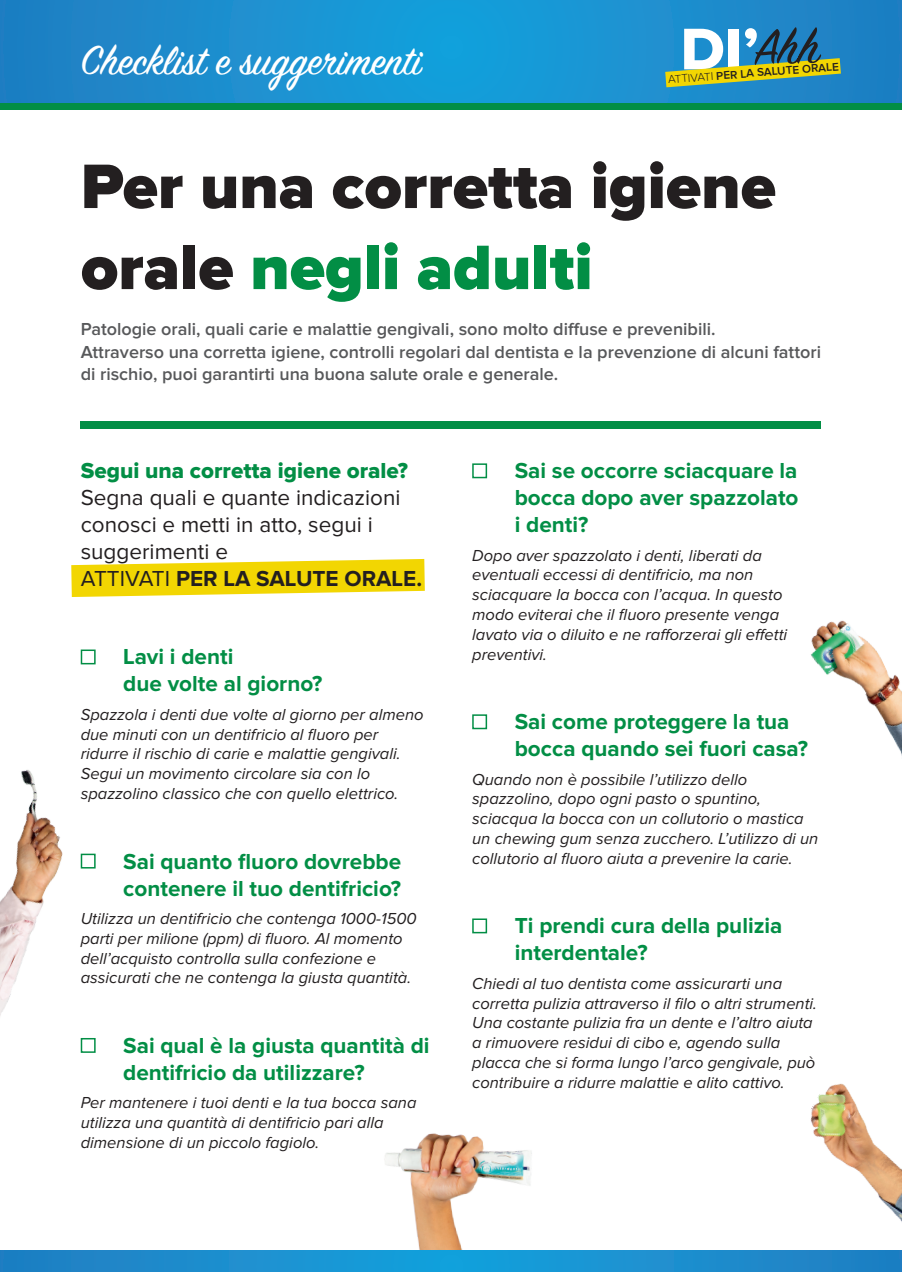
<style>
.page{position:relative;width:902px;height:1272px;background:#fff}
.page>*{position:absolute;margin:0;border:0;box-sizing:border-box;transform-origin:0 0}
.t1{font:900 64.95px/81px "Proxima Nova";color:#231f20}
.t2{font:60.9px "Proxima Nova Extrabld";color:#fff}
.t3{font:45px "Sign Painter House Script";color:#fff}
.t4{font:700 22.5px/27px "Proxima Nova";color:#028e45}
.t5{font:22.5px/27px "Proxima Nova";color:#231f20}
.t6{font:22.5px "Proxima Nova Extrabld";color:#028e45}
.t7{font:600 18px/22.5px "Proxima Nova";color:#57585a}
.t8{font:italic 16.5px/19.8px "Proxima Nova";color:#231f20}
.t9{font:600 11.7px "Proxima Nova";color:#231f20}
.s1{font-weight:300}
.s2{color:#028e45}
.s3{font-weight:700}
</style>
<div class="page">
<img style="left:384px;top:1133px;width:148px;height:117px">
<img style="left:0;top:770px;width:96px;height:246px">
<div style="left:0;top:0;width:901px;height:110px;background:#028e45"></div>
<svg style="left:0;top:0;width:901px;height:102px"></svg>
<svg style="left:0;top:1250px;width:901px;height:21px"></svg>
<svg style="left:71px;top:559px;width:354px;height:38px"></svg>
<div style="left:81px;top:649px;width:15px;height:15px;border:2px solid #028e45"></div>
<div style="left:81px;top:853px;width:15px;height:15px;border:2px solid #028e45"></div>
<div style="left:81px;top:1037px;width:15px;height:15px;border:2px solid #028e45"></div>
<div style="left:472px;top:463px;width:15px;height:15px;border:2px solid #028e45"></div>
<div style="left:472px;top:714px;width:15px;height:15px;border:2px solid #028e45"></div>
<div style="left:472px;top:918px;width:15px;height:15px;border:2px solid #028e45"></div>
<img style="left:810px;top:1083px;width:91px;height:138px">
<img style="left:811px;top:620px;width:90px;height:132px">
<div style="left:81px;top:421px;width:740px;height:7px;background:#028e45"></div>
<svg style="left:665px;top:27px;width:175px;height:60px"></svg>
<h3 class="t3" style="left:81px;top:33px;width:342px">Checklist e suggerimenti</h3>
<h2 class="t2" style="left:680px;top:21px;width:80px">DI’</h2>
<p class="t9" style="left:667px;top:75px;width:173px;rotate:-5deg"><span class="s1">ATTIVATI</span> PER LA SALUTE ORALE</p>
<h1 class="t1" style="left:81px;top:149px;width:696px">Per una corretta igiene orale <span class="s2">negli adulti</span></h1>
<p class="t7" style="left:81px;top:319px;width:741px">Patologie orali, quali carie e malattie gengivali, sono molto diffuse e prevenibili.<br>Attraverso una corretta igiene, controlli regolari dal dentista e la prevenzione di alcuni fattori di rischio, puoi garantirti una buona salute orale e generale.</p>
<h3 class="t6" style="left:81px;top:460px;width:329px">Segui una corretta igiene orale?</h3>
<h3 class="t5" style="left:81px;top:485px;width:343px">Segna quali e quante indicazioni conosci e metti in atto, segui i suggerimenti e<br>ATTIVATI <span class="s3">PER LA SALUTE ORALE.</span></h3>
<h3 class="t4" style="left:123px;top:644px;width:201px">Lavi i denti<br>due volte al giorno?</h3>
<p class="t8" style="left:81px;top:705px;width:344px">Spazzola i denti due volte al giorno per almeno due minuti con un dentifricio al fluoro per ridurre il rischio di carie e malattie gengivali.<br>Segui un movimento circolare sia con lo spazzolino classico che con quello elettrico.</p>
<h3 class="t4" style="left:123px;top:848px;width:279px">Sai quanto fluoro dovrebbe contenere il tuo dentifricio?</h3>
<p class="t8" style="left:81px;top:909px;width:337px">Utilizza un dentifricio che contenga 1000-1500 parti per milione (ppm) di fluoro. Al momento dell’acquisto controlla sulla confezione e assicurati che ne contenga la giusta quantità.</p>
<h3 class="t4" style="left:123px;top:1032px;width:308px">Sai qual è la giusta quantità di dentifricio da utilizzare?</h3>
<p class="t8" style="left:81px;top:1093px;width:337px">Per mantenere i tuoi denti e la tua bocca sana utilizza una quantità di dentifricio pari alla dimensione di un piccolo fagiolo.</p>
<h3 class="t4" style="left:514px;top:458px;width:285px;text-align:justify">Sai se occorre sciacquare la bocca dopo aver spazzolato i denti?</h3>
<p class="t8" style="left:472px;top:546px;width:316px">Dopo aver spazzolato i denti, liberati da eventuali eccessi di dentifricio, ma non sciacquare la bocca con l’acqua. In questo modo eviterai che il fluoro presente venga lavato via o diluito e ne rafforzerai gli effetti preventivi.</p>
<h3 class="t4" style="left:514px;top:709px;width:295px">Sai come proteggere la tua bocca quando sei fuori casa?</h3>
<p class="t8" style="left:472px;top:769px;width:348px">Quando non è possibile l’utilizzo dello spazzolino, dopo ogni pasto o spuntino, sciacqua la bocca con un collutorio o mastica un chewing gum senza zucchero. L’utilizzo di un collutorio al fluoro aiuta a prevenire la carie.</p>
<h3 class="t4" style="left:514px;top:913px;width:269px">Ti prendi cura della pulizia interdentale?</h3>
<p class="t8" style="left:472px;top:974px;width:346px">Chiedi al tuo dentista come assicurarti una corretta pulizia attraverso il filo o altri strumenti.<br>Una costante pulizia fra un dente e l’altro aiuta a rimuovere residui di cibo e, agendo sulla placca che si forma lungo l’arco gengivale, può contribuire a ridurre malattie e alito cattivo.</p>
</div>
